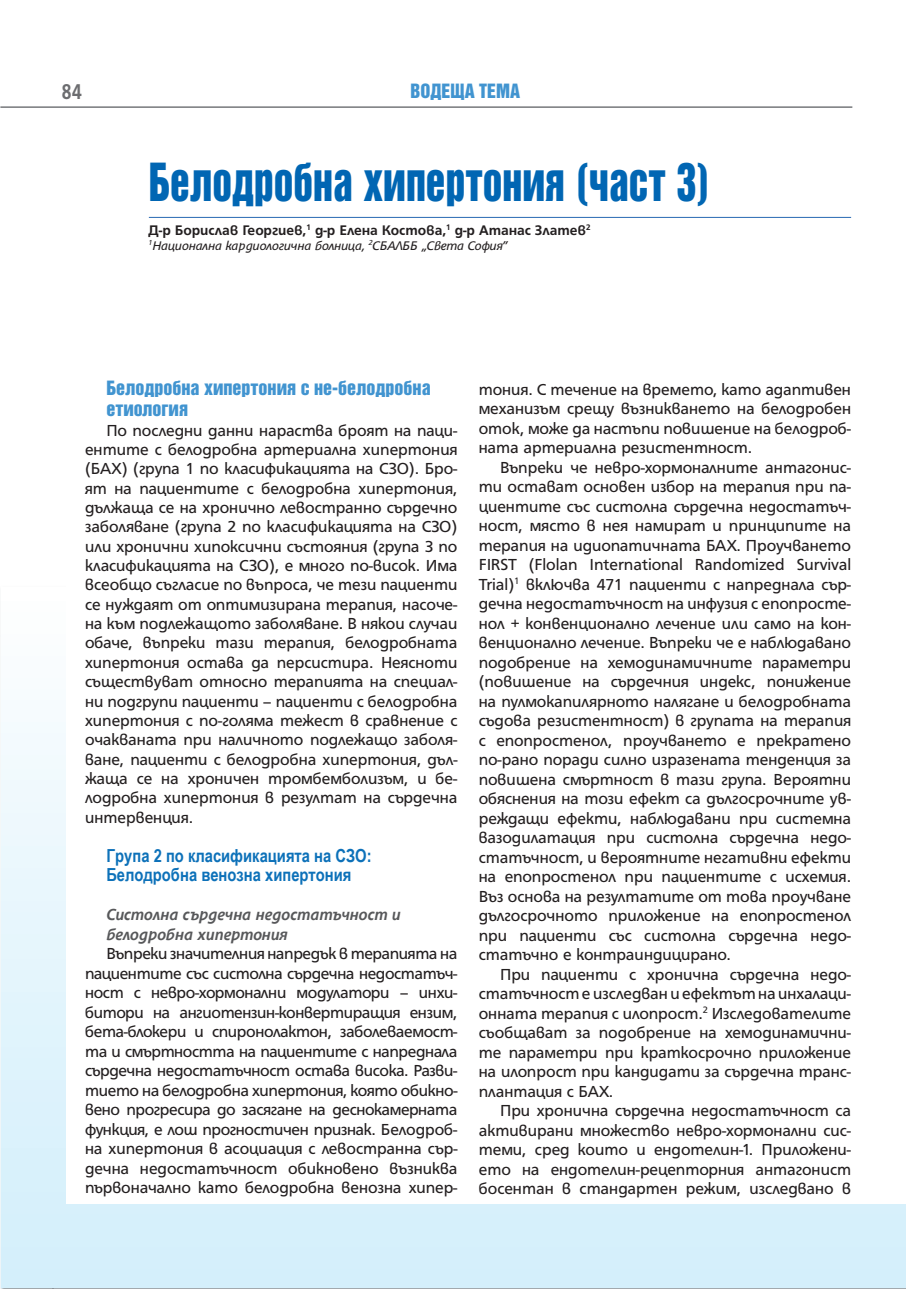
<style>
.page{position:relative;width:906px;height:1289px;background:#fff}
.page>*{position:absolute;margin:0;border:0;box-sizing:border-box;transform-origin:0 0}
.t1{font:48px "Helvetica Inserat Cyr Upright";color:#0166b3;scale:.82 1}
.t2{font:700 23.1px "HS Grotesk Bg";color:#6c6d70;scale:.82 1}
.t3{font:700 18px/19.5px "Arial Narrow";color:#0d71b9}
.t4{font:18px/21px "Helvetica Inserat Cyr Upright";color:#4194d0}
.t5{font:17.25px/19.5px "HS Grotesk Bg";color:#231f20;text-align:justify}
.t6{font:italic 700 17.25px/19.5px "HS Grotesk Bg";color:#57585a;scale:.96 1}
.t7{font:700 15px "HS Grotesk Bg";color:#231f20}
.t8{font:italic 13.5px "HS Grotesk Bg";letter-spacing:-.005em;color:#231f20}
</style>
<div class="page">
<svg style="left:1px;top:722px;width:905px;height:566px;background:#daf1fb"></svg>
<hr style="left:0;top:106px;width:852px;height:2px;background:#76787b">
<div style="left:66px;top:120px;width:840px;height:1083px;background:#fff"></div>
<hr style="left:149px;top:217px;width:702px;height:1px;background:#2869b3">
<h2 class="t2" style="left:62px;top:83px;width:26px">84</h2>
<p class="t4" style="left:410px;top:81px;width:111px">ВОДЕЩА ТЕМА</p>
<h1 class="t1" style="left:149px;top:162px;width:685px">Белодробна хипертония (част 3)</h1>
<p class="t7" style="left:149px;top:224px;width:443px">Д-р Борислав Георгиев,<sup>1</sup> д-р Елена Костова,<sup>1</sup> д-р Атанас Златев<sup>2</sup></p>
<p class="t8" style="left:149px;top:240px;width:361px"><sup>1</sup>Национална кардиологична болница, <sup>2</sup>СБАЛББ „Света София”</p>
<p class="t4" style="left:106px;top:378px;width:326px">Белодробна хипертония с не-белодробна етиология</p>
<p class="t5" style="left:85px;top:421px;width:374px;text-indent:21px">По последни данни нараства броят на паци&shy;ентите с белодробна артериална хипертония (БАХ) (група 1 по класификацията на СЗО). Бро&shy;ят на пациентите с белодробна хипертония, дължаща се на хронично левостранно сърдечно заболяване (група 2 по класификацията на СЗО) или хронични хипоксични състояния (група 3 по класификацията на СЗО), е много по-висок. Има всеобщо съгласие по въпроса, че тези пациенти се нуждаят от оптимизирана терапия, насоче&shy;на към подлежащото заболяване. В някои случаи обаче, въпреки тази терапия, белодробната хипертония остава да персистира. Неясноти съществуват относно терапията на специал&shy;ни подгрупи пациенти – пациенти с белодробна хипертония с по-голяма тежест в сравнение с очакваната при наличното подлежащо заболя&shy;ване, пациенти с белодробна хипертония, дъл&shy;жаща се на хроничен тромбемболизъм, и бе&shy;лодробна хипертония в резултат на сърдечна интервенция.</p>
<p class="t3" style="left:106px;top:845px;width:267px">Група 2 по класификацията на СЗО:<br>Белодробна венозна хипертония</p>
<p class="t6" style="left:106px;top:906px;width:309px">Систолна сърдечна недостатъчност и белодробна хипертония</p>
<p class="t5" style="left:85px;top:945px;width:374px;text-indent:21px">Въпреки значителния напредък в терапията на пациентите със систолна сърдечна недостатъч&shy;ност с невро-хормонални модулатори – инхи&shy;битори на ангиотензин-конвертиращия ензим, бета-блокери и спиронолактон, заболеваемост&shy;та и смъртността на пациентите с напреднала сърдечна недостатъчност остава висока. Разви&shy;тието на белодробна хипертония, която обикно&shy;вено прогресира до засягане на деснокамерната функция, е лош прогностичен признак. Белодроб&shy;на хипертония в асоциация с левостранна сър&shy;дечна недостатъчност обикновено възниква първоначално като белодробна венозна хипер-</p>
<p class="t5" style="left:479px;top:380px;width:374px">тония. С течение на времето, като адаптивен механизъм срещу възникването на белодробен оток, може да настъпи повишение на белодроб&shy;ната артериална резистентност.</p>
<p class="t5" style="left:479px;top:458px;width:374px;text-indent:21px">Въпреки че невро-хормоналните антагонис&shy;ти остават основен избор на терапия при па&shy;циентите със систолна сърдечна недостатъч&shy;ност, място в нея намират и принципите на терапия на идиопатичната БАХ. Проучването FIRST (Flolan International Randomized Survival Trial)<sup>1</sup> включва 471 пациенти с напреднала сър&shy;дечна недостатъчност на инфузия с епопросте&shy;нол + конвенционално лечение или само на кон&shy;венционално лечение. Въпреки че е наблюдавано подобрение на хемодинамичните параметри (повишение на сърдечния индекс, понижение на пулмокапилярното налягане и белодробната съдова резистентност) в групата на терапия с епопростенол, проучването е прекратено по-рано поради силно изразената тенденция за повишена смъртност в тази група. Вероятни обяснения на този ефект са дългосрочните ув&shy;реждащи ефекти, наблюдавани при системна вазодилатация при систолна сърдечна недо&shy;статъчност, и вероятните негативни ефекти на епопростенол при пациентите с исхемия.<br>Въз основа на резултатите от това проучване дългосрочното приложение на епо простенол при пациенти със систолна сърдечна недо&shy;статъчно е контраиндицирано.</p>
<p class="t5" style="left:479px;top:965px;width:374px;text-indent:21px">При пациенти с хронична сърдечна недо&shy;статъчност е изследван и ефектът на инхалаци&shy;онната терапия с илопрост.<sup>2</sup> Изследователите съобщават за подобрение на хемодинамични&shy;те параметри при краткосрочно приложение на илопрост при кандидати за сърдечна транс&shy;плантация с БАХ.</p>
<p class="t5" style="left:479px;top:1102px;width:374px;text-indent:21px">При хронична сърдечна недостатъчност са активирани множество невро-хормонални сис&shy;теми, сред които и ендотелин-1. Приложени&shy;ето на ендотелин-рецепторния антагонист босентан в стандартен режим, изследвано в</p>
</div>
